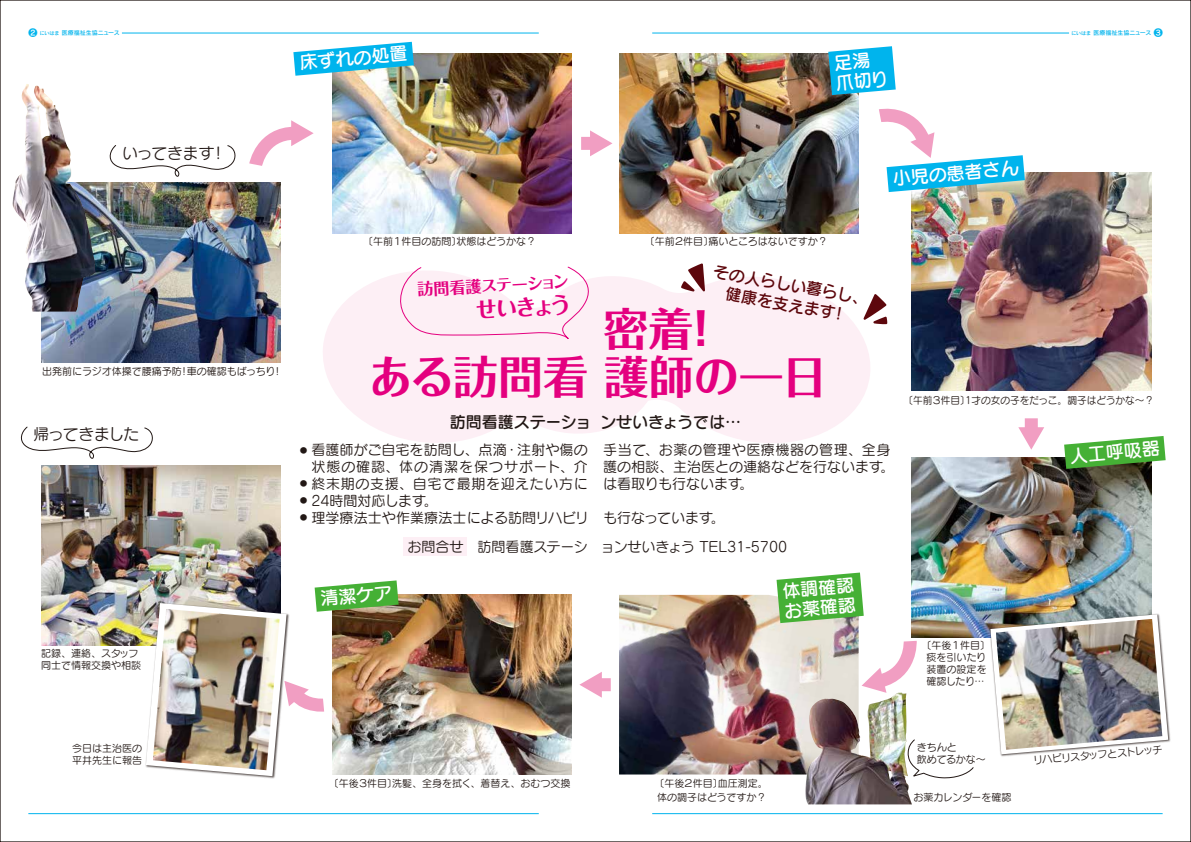
<style>
.page{position:relative;width:1191px;height:842px;background:#fff}
.page>*{position:absolute;margin:0;border:0;box-sizing:border-box;transform-origin:0 0}
.t1{font:700 45px/48.8px "Folk Pro";color:#e4007f}
.t2{font:700 22px "Folk Pro";color:#e4007f}
.t3{font:18px/20px "Seurat Pro DB";color:#fff}
.t4{font:16px "Seurat Pro DB";letter-spacing:-.01em;color:#221815}
.t5{font:16px/20px "Seurat Pro DB";color:#5d070c}
.t6{font:700 16px "Folk Pro";color:#e4007f}
.t7{font:15.8px "Seurat Pro M";letter-spacing:-.03em;color:#221815}
.t8{font:15.8px "Seurat Pro M";letter-spacing:-.05em;color:#221815}
.t9{font:14px "Seurat Pro M";color:#221815}
.t10{font:14px "Seurat Pro M";letter-spacing:.04em;color:#221815}
.t11{font:14px/17px "Seurat Pro M";letter-spacing:.045em;color:#221815}
.t12{font:14px "Seurat Pro M";letter-spacing:.07em;color:#221815}
.t13{font:10px/12px "Seurat Pro M";color:#221815}
.t14{font:9px "Rodin Pro DB";color:#00b4ed}
.t15{font:7px "Seurat Pro M";color:#221815}
.t16{font:6px "Rodin Pro DB";color:#00b4ed}
.t17{font:5px "Rodin Pro DB";letter-spacing:-.01em;color:#00b4ed}
</style>
<div class="page">
<svg style="left:323px;top:274px;width:210px;height:169px;fill:#fdeff5"></svg>
<svg style="left:533px;top:276px;width:337px;height:167px;fill:#fdeff5"></svg>
<img style="left:41px;top:183px;width:240px;height:180px">
<img style="left:911px;top:172px;width:240px;height:219px">
<img style="left:332px;top:54px;width:240px;height:179px">
<img style="left:619px;top:54px;width:239px;height:179px">
<img style="left:41px;top:465px;width:240px;height:180px">
<img style="left:911px;top:458px;width:240px;height:179px">
<img style="left:398px;top:595px;width:174px;height:179px">
<img style="left:619px;top:595px;width:186px;height:179px">
<svg style="left:293px;top:42px;width:121px;height:34px"></svg>
<svg style="left:828px;top:46px;width:67px;height:49px;background:#21b9e9"></svg>
<img style="left:12px;top:84px;width:83px;height:228px">
<svg style="left:1064px;top:436px;width:101px;height:33px;background:#62af54"></svg>
<img style="left:988px;top:613px;width:183px;height:144px">
<svg style="left:990px;top:614px;width:178px;height:140px"></svg>
<img style="left:995px;top:619px;width:167px;height:131px">
<img style="left:805px;top:697px;width:107px;height:107px">
<img style="left:144px;top:601px;width:131px;height:178px">
<svg style="left:396px;top:266px;width:200px;height:75px"></svg>
<svg style="left:681px;top:263px;width:24px;height:29px"></svg>
<svg style="left:863px;top:294px;width:24px;height:30px"></svg>
<div style="left:404px;top:537px;width:63px;height:18px;background:#fdeff5"></div>
<svg style="left:20px;top:426px;width:133px;height:33px"></svg>
<svg style="left:907px;top:738px;width:67px;height:41px"></svg>
<svg style="left:109px;top:120px;width:205px;height:57px"></svg>
<img style="left:146px;top:580px;width:252px;height:196px">
<svg style="left:879px;top:108px;width:146px;height:84px"></svg>
<svg style="left:776px;top:572px;width:147px;height:125px"></svg>
<div style="left:581px;top:137px;width:13px;height:13px;background:#f19ec2"></div>
<svg style="left:590px;top:130px;width:22px;height:26px"></svg>
<div style="left:598px;top:678px;width:13px;height:13px;background:#f19ec2"></div>
<svg style="left:579px;top:672px;width:23px;height:26px"></svg>
<div style="left:1024px;top:418px;width:13px;height:13px;background:#f19ec2"></div>
<svg style="left:1018px;top:427px;width:26px;height:23px"></svg>
<hr style="left:122px;top:33px;width:417px;height:1px;background:#00b4ed">
<hr style="left:652px;top:813px;width:510px;height:1px;background:#00b4ed">
<hr style="left:28px;top:813px;width:511px;height:1px;background:#00b4ed">
<hr style="left:652px;top:33px;width:417px;height:1px;background:#00b4ed">
<p class="t14" style="left:28px;top:27px;width:10px">❷</p>
<p class="t16" style="left:62px;top:29px;width:59px">医療福祉生協ニュース</p>
<p class="t17" style="left:40px;top:30px;width:21px">にいはま</p>
<h3 class="t7" style="left:122px;top:142px;width:94px">いってきます</h3>
<h3 class="t7" style="left:210px;top:142px;width:17px">!</h3>
<p class="t13" style="left:42px;top:364px;width:141px">出発前にラジオ体操で腰痛予防</p>
<p class="t13" style="left:187px;top:364px;width:90px">車の確認もばっちり</p>
<p class="t13" style="left:179px;top:364px;width:11px">！</p>
<p class="t13" style="left:272px;top:364px;width:11px">!</p>
<h3 class="t8" style="left:34px;top:424px;width:107px">帰ってきました</h3>
<p class="t13" style="left:41px;top:647px;width:102px">記録、連絡、スタッフ同士で情報交換や相談</p>
<h3 class="t3" style="left:299px;top:52px;width:109px;rotate:-5deg">床ずれの処置</h3>
<h3 class="t3" style="left:833px;top:52px;width:54px;rotate:-5deg">足湯爪切り</h3>
<p class="t13" style="left:363px;top:235px;width:100px">〔午前１件目の訪問〕</p>
<p class="t13" style="left:456px;top:235px;width:81px">状態はどうかな？</p>
<p class="t13" style="left:645px;top:235px;width:70px">〔午前２件目〕</p>
<p class="t13" style="left:708px;top:235px;width:121px">痛いところはないですか?</p>
<h3 class="t3" style="left:892px;top:168px;width:127px;rotate:-5deg">小児の患者さん</h3>
<p class="t14" style="left:1153px;top:27px;width:10px">3</p>
<p class="t16" style="left:1093px;top:29px;width:59px">医療福祉生協ニュース</p>
<p class="t17" style="left:1071px;top:30px;width:21px">にいはま</p>
<h3 class="t5" style="left:836px;top:282px;width:35px;text-indent:-123px;rotate:10deg">その人らしい暮らし、!</h3>
<h3 class="t6" style="left:417px;top:276px;width:153px;rotate:-3deg">訪問看護ステーション</h3>
<h2 class="t2" style="left:474px;top:291px;width:98px;rotate:-3deg">せいきょう</h2>
<h3 class="t5" style="left:727px;top:283px;width:113px;rotate:10deg">健康を支えます</h3>
<h1 class="t1" style="left:368px;top:298px;width:460px;text-indent:235px">密着!<br>ある訪問看護師の一日</h1>
<h3 class="t4" style="left:450px;top:412px;width:143px">訪問看護ステーショ</h3>
<h3 class="t4" style="left:600px;top:412px;width:142px">ンせいきょうでは...</h3>
<h3 class="t9" style="left:311px;top:441px;width:278px">看護師がご自宅を訪問し、点滴・注射や傷の</h3>
<p class="t15" style="left:300px;top:445px;width:8px">●</p>
<p class="t15" style="left:300px;top:479px;width:8px">●</p>
<p class="t15" style="left:300px;top:496px;width:8px">●</p>
<p class="t15" style="left:300px;top:513px;width:8px">●</p>
<h3 class="t12" style="left:311px;top:458px;width:278px">状態の確認、体の清潔を保つサポート、介</h3>
<h3 class="t11" style="left:424px;top:475px;width:165px;text-indent:-112px">終末期の支援、自宅で最期を迎えたい方に。</h3>
<h3 class="t9" style="left:311px;top:492px;width:116px">24時間対応します</h3>
<h3 class="t9" style="left:311px;top:509px;width:279px">理学療法士や作業療法士による訪問リハビリ</h3>
<h3 class="t10" style="left:603px;top:441px;width:288px">手当て、お薬の管理や医療機器の管理、全身</h3>
<h3 class="t9" style="left:603px;top:458px;width:281px">護の相談、主治医との連絡などを行ないます</h3>
<h3 class="t9" style="left:880px;top:458px;width:15px">。</h3>
<h3 class="t9" style="left:603px;top:475px;width:140px">は看取りも行ないます</h3>
<h3 class="t9" style="left:739px;top:475px;width:15px">。</h3>
<h3 class="t9" style="left:603px;top:509px;width:112px">も行なっています</h3>
<h3 class="t9" style="left:711px;top:509px;width:15px">。</h3>
<h3 class="t9" style="left:407px;top:537px;width:182px">お問合せ　訪問看護ステーシ</h3>
<h3 class="t9" style="left:600px;top:537px;width:188px">ョンせいきょう TEL31-5700</h3>
<h3 class="t3" style="left:319px;top:588px;width:73px;rotate:-5deg">清潔ケア</h3>
<h3 class="t3" style="left:781px;top:580px;width:73px;rotate:-5deg">体調確認お薬確認</h3>
<p class="t13" style="left:903px;top:394px;width:252px">〔午前３件目 1〕才の女の子をだっこ。調子はどうかな~?</p>
<p class="t13" style="left:921px;top:639px;width:70px;text-align:center">〔午後１件目〔痰を引いたり装置の設定を確認したり...</p>
<h3 class="t3" style="left:1069px;top:445px;width:91px;rotate:-5deg">人工呼吸器</h3>
<p class="t13" style="left:72px;top:742px;width:71px">今日は主治医の平井先生に報告</p>
<p class="t13" style="left:329px;top:776px;width:70px">〔午後３件目〕</p>
<p class="t13" style="left:392px;top:776px;width:180px">洗髪、全身を拭く、着替え、おむつ交換</p>
<p class="t13" style="left:654px;top:776px;width:70px">〔午後２件目〕</p>
<p class="t13" style="left:718px;top:776px;width:51px">血圧測定。</p>
<p class="t13" style="left:657px;top:790px;width:111px">体の調子はどうですか？</p>
<p class="t13" style="left:916px;top:741px;width:71px">きちんと<br>飲めてるかな~</p>
<p class="t13" style="left:913px;top:790px;width:99px">お薬カレンダーを確認</p>
<p class="t13" style="left:1032px;top:754px;width:131px;rotate:-5deg">リハビリスタッフとストレッチ</p>
</div>
